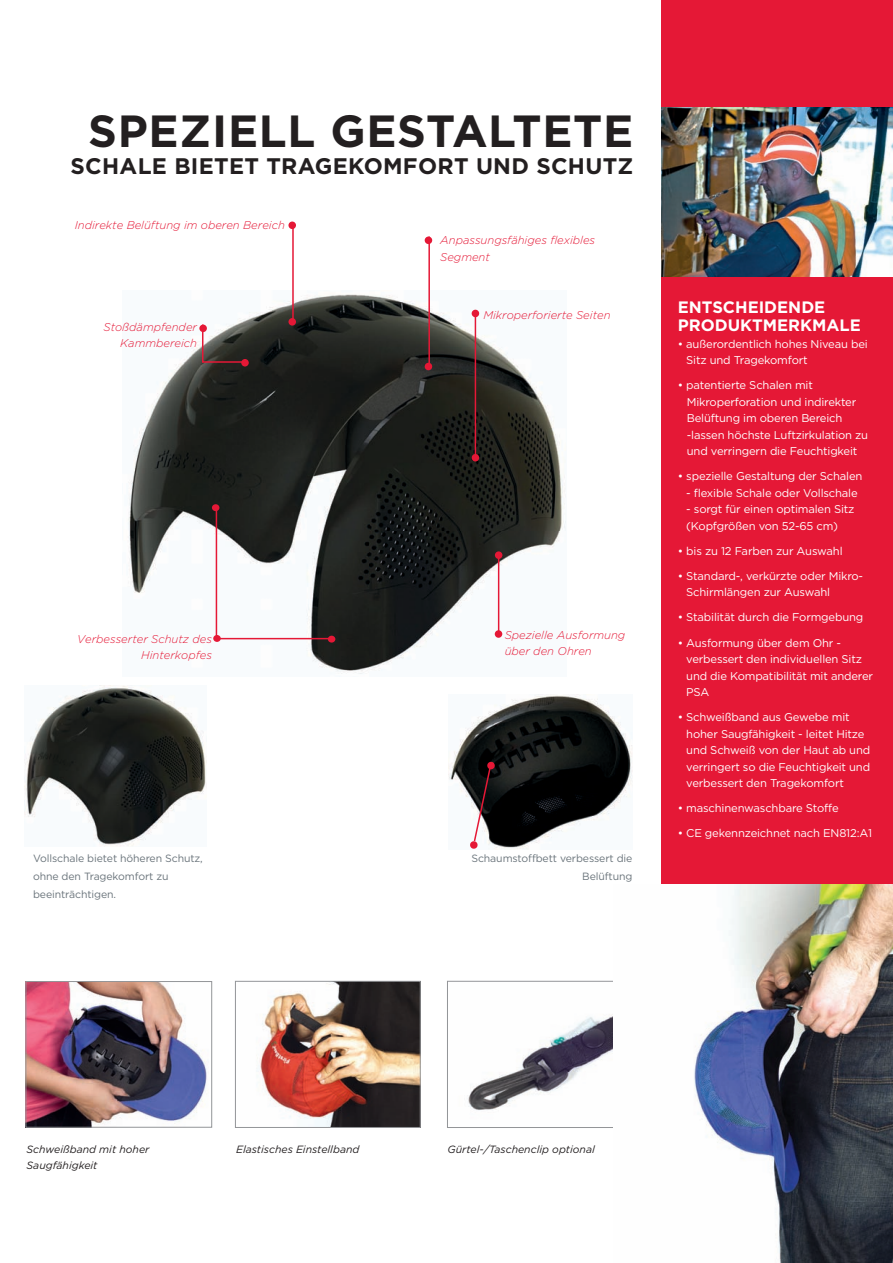
<style>
.page{position:relative;width:893px;height:1263px;background:#fff}
.page>*{position:absolute;margin:0;border:0;box-sizing:border-box;transform-origin:0 0}
.t1{font:700 45px "Gotham";letter-spacing:.015em;color:#231f20}
.t2{font:700 22.5px "Gotham";letter-spacing:.015em;color:#231f20}
.t3{font:700 16.5px/18px "Gotham";color:#fff}
.t4{font:11.25px/16.5px "Gotham";letter-spacing:-.015em;color:#fff}
.t5{font:italic 300 11.25px/16.5px "Gotham";color:#e51836}
.t6{font:10.5px/18px "Gotham";letter-spacing:-.01em;color:#6a747b}
.t7{font:italic 10.5px/15px "Gotham";color:#231f20}
</style>
<div class="page">
<div style="left:661px;top:0;width:231px;height:884px;background:#e51836"></div>
<img style="left:661px;top:108px;width:231px;height:168px">
<img style="left:128px;top:290px;width:438px;height:384px">
<img style="left:448px;top:694px;width:184px;height:155px">
<img style="left:25px;top:685px;width:182px;height:160px">
<img style="left:28px;top:983px;width:179px;height:142px">
<div style="left:26px;top:981px;width:186px;height:146px;border:1px solid #939598"></div>
<img style="left:259px;top:983px;width:159px;height:142px">
<div style="left:235px;top:981px;width:185px;height:146px;border:1px solid #939598"></div>
<img style="left:468px;top:1014px;width:145px;height:97px">
<div style="left:447px;top:981px;width:185px;height:146px;border:1px solid #939598"></div>
<img style="left:613px;top:884px;width:279px;height:378px">
<div style="left:288px;top:221px;width:8px;height:8px;background:#e51836;border-radius:50%"></div>
<svg style="left:471px;top:309px;width:8px;height:8px"></svg>
<hr style="left:292px;top:223px;width:1px;height:99px;background:#e51836">
<div style="left:288px;top:318px;width:8px;height:7px;background:#e51836;border-radius:50%"></div>
<svg style="left:424px;top:236px;width:8px;height:8px"></svg>
<div style="left:471px;top:454px;width:8px;height:7px;background:#e51836;border-radius:50%"></div>
<svg style="left:201px;top:323px;width:45px;height:40px"></svg>
<div style="left:241px;top:359px;width:8px;height:7px;background:#e51836;border-radius:50%"></div>
<hr style="left:428px;top:236px;width:2px;height:130px;background:#e51836">
<hr style="left:474px;top:312px;width:2px;height:142px;background:#e51836">
<div style="left:212px;top:504px;width:7px;height:7px;background:#e51836;border-radius:50%"></div>
<div style="left:328px;top:635px;width:7px;height:7px;background:#e51836;border-radius:50%"></div>
<svg style="left:215px;top:506px;width:118px;height:134px"></svg>
<div style="left:424px;top:362px;width:8px;height:8px;background:#e51836;border-radius:50%"></div>
<hr style="left:497px;top:555px;width:2px;height:79px;background:#e51836">
<div style="left:494px;top:551px;width:8px;height:8px;background:#e51836;border-radius:50%"></div>
<div style="left:494px;top:630px;width:8px;height:7px;background:#e51836;border-radius:50%"></div>
<svg style="left:469px;top:761px;width:26px;height:88px"></svg>
<h1 class="t1" style="left:88px;top:104px;width:546px">SPEZIELL GESTALTETE</h1>
<h2 class="t2" style="left:71px;top:153px;width:564px">SCHALE BIETET TRAGEKOMFORT UND SCHUTZ</h2>
<p class="t5" style="left:75px;top:216px;width:211px">Indirekte Belüftung im oberen Bereich</p>
<p class="t5" style="left:103px;top:318px;width:95px;text-align:right">Stoßdämpfender<br>Kammbereich</p>
<p class="t5" style="left:77px;top:630px;width:136px;text-align:right">Verbesserter Schutz des<br>Hinterkopfes</p>
<p class="t5" style="left:440px;top:232px;width:156px">Anpassungsfähiges flexibles<br>Segment</p>
<p class="t5" style="left:483px;top:306px;width:129px">Mikroperforierte Seiten</p>
<p class="t5" style="left:504px;top:626px;width:122px">Spezielle Ausformung über den Ohren</p>
<p class="t6" style="left:33px;top:849px;width:171px">Vollschale bietet höheren Schutz, ohne den Tragekomfort zu beeinträchtigen.</p>
<p class="t6" style="left:471px;top:849px;width:162px;text-align:right">Schaumstoffbett verbessert die<br>Belüftung</p>
<h3 class="t3" style="left:677px;top:298px;width:184px">ENTSCHEIDENDE<br>PRODUKTMERKMALE</h3>
<p class="t4" style="left:686px;top:335px;width:183px;text-indent:-8px">• außerordentlich hohes Niveau bei<br>Sitz und Tragekomfort</p>
<p class="t4" style="left:686px;top:377px;width:183px;text-indent:-9px">• patentierte Schalen mit<br>Mikroperforation und indirekter<br>Belüftung im oberen Bereich -lassen höchste Luftzirkulation zu und verringern die Feuchtigkeit</p>
<p class="t4" style="left:677px;top:468px;width:186px">• spezielle Gestaltung der Schalen</p>
<p class="t4" style="left:686px;top:484px;width:173px">- flexible Schale oder Vollschale</p>
<p class="t4" style="left:686px;top:501px;width:170px">- sorgt für einen optimalen Sitz (Kopfgrößen von 52-65 cm)</p>
<p class="t4" style="left:677px;top:542px;width:166px">• bis zu 12 Farben zur Auswahl</p>
<p class="t4" style="left:686px;top:567px;width:178px;text-indent:-8px">• Standard-, verkürzte oder Mikro-<br>Schirmlängen zur Auswahl</p>
<p class="t4" style="left:677px;top:609px;width:187px">• Stabilität durch die Formgebung</p>
<p class="t4" style="left:686px;top:634px;width:188px;text-indent:-8px">• Ausformung über dem Ohr - verbessert den individuellen Sitz und die Kompatibilität mit anderer<br>PSA</p>
<p class="t4" style="left:686px;top:708px;width:185px;text-indent:-8px">• Schweißband aus Gewebe mit hoher Saugfähigkeit - leitet Hitze und Schweiß von der Haut ab und verringert so die Feuchtigkeit und verbessert den Tragekomfort</p>
<p class="t4" style="left:677px;top:799px;width:162px">• maschinenwaschbare Stoffe</p>
<p class="t4" style="left:677px;top:824px;width:196px">• CE gekennzeichnet nach EN812:A1</p>
<p class="t7" style="left:27px;top:1141px;width:124px">Schweißband mit hoher<br>Saugfähigkeit</p>
<p class="t7" style="left:236px;top:1141px;width:125px">Elastisches Einstellband</p>
<p class="t7" style="left:447px;top:1141px;width:149px">Gürtel-/Taschenclip optional</p>
</div>
